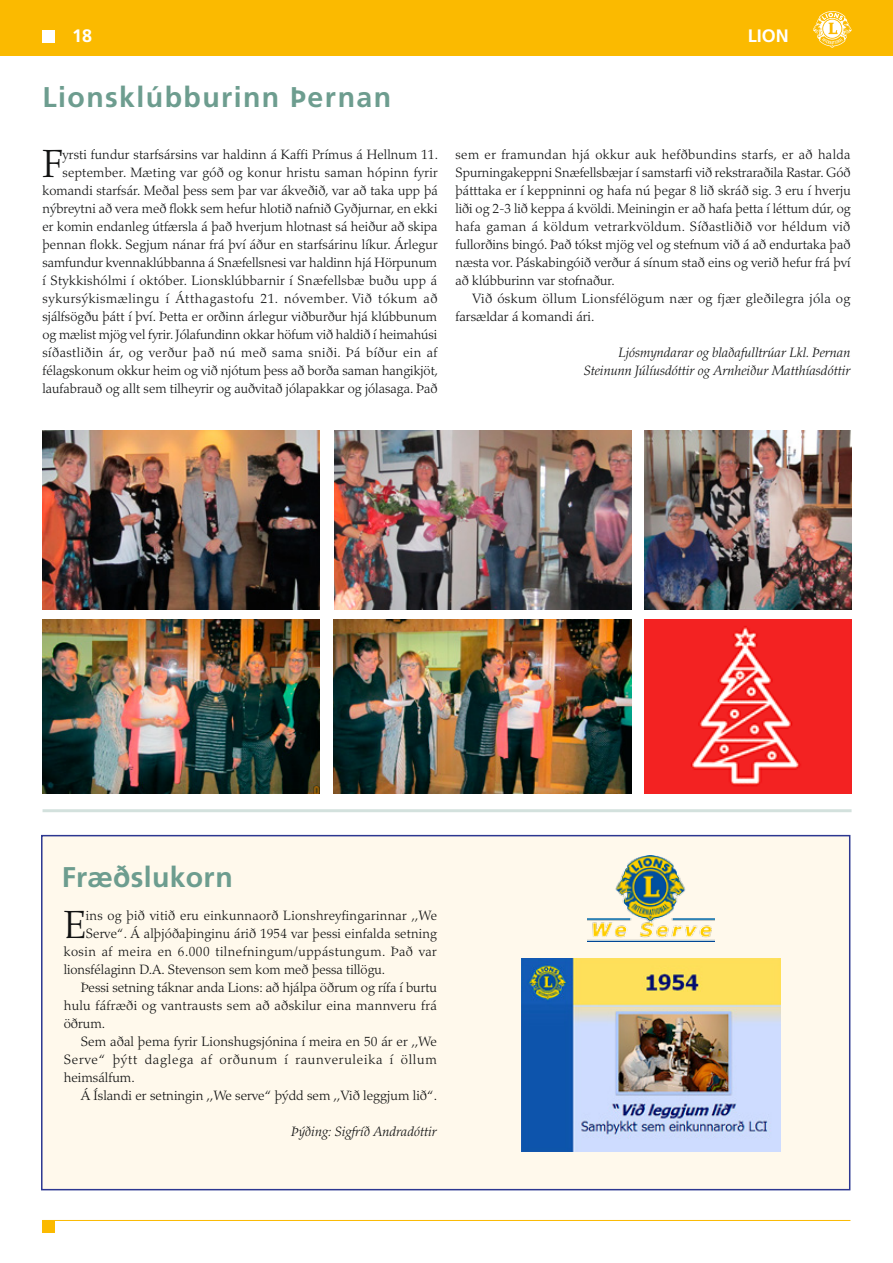
<style>
.page{position:relative;width:893px;height:1263px;background:#fff}
.page>*{position:absolute;margin:0;border:0;box-sizing:border-box;transform-origin:0 0}
.t1{font:300 39.15px "Palatino";color:#111212}
.t2{font:700 28.5px "Frutiger";letter-spacing:.05em;color:#6d9d8f}
.t3{font:700 28.5px "Frutiger";letter-spacing:.01em;color:#6d9d8f}
.t4{font:700 18px "Frutiger";color:#fff}
.t5{font:300 13.5px/18px "Palatino";letter-spacing:.005em;color:#111212;text-align:right}
.t6{font:italic 300 13.5px/18px "Palatino";color:#111212;text-align:right}
.t7{font:300 13.5px/18px "Palatino";letter-spacing:.025em;color:#111212}
.t8{font:300 13.5px "Palatino";letter-spacing:.035em;color:#111212}
.t9{font:300 13.5px "Palatino";letter-spacing:.055em;color:#111212}
</style>
<div class="page">
<div style="left:0;top:0;width:893px;height:55px;background:#fbba00"></div>
<hr style="left:43px;top:1220px;width:807px;height:1px;background:#fbba00">
<div style="left:43px;top:1220px;width:12px;height:13px;background:#fbba00"></div>
<div style="left:43px;top:30px;width:12px;height:13px;background:#fff"></div>
<svg style="left:813px;top:11px;width:39px;height:37px"></svg>
<hr style="left:43px;top:809px;width:809px;height:3px;background:#6d9d8f">
<img style="left:43px;top:619px;width:277px;height:175px">
<img style="left:644px;top:431px;width:207px;height:178px">
<img style="left:644px;top:619px;width:207px;height:175px">
<img style="left:334px;top:431px;width:298px;height:178px">
<img style="left:43px;top:431px;width:277px;height:178px">
<img style="left:334px;top:619px;width:297px;height:175px">
<div style="left:41px;top:835px;width:809px;height:355px;background:#fff9ec;border:2px solid #2c3791"></div>
<img style="left:588px;top:856px;width:126px;height:85px">
<img style="left:521px;top:958px;width:259px;height:193px">
<h3 class="t4" style="left:72px;top:26px;width:22px">18</h3>
<h3 class="t4" style="left:748px;top:26px;width:43px">LION</h3>
<h2 class="t2" style="left:43px;top:81px;width:350px">Lionsklúbburinn Þernan</h2>
<p class="t5" style="left:43px;top:145px;width:397px">yrsti fundur starfsársins var haldinn á Kaffi Prímus á Hellnum 11. september. Mæting var góð og konur hristu saman hópinn fyrir komandi starfsár. Meðal þess sem þar var ákveðið, var að taka upp þá nýbreytni að vera með flokk sem hefur hlotið nafnið Gyðjurnar, en ekki er komin endanleg útfærsla á það hverjum hlotnast sá heiður að skipa þennan flokk. Segjum nánar frá því áður en starfsárinu líkur. Árlegur samfundur kvennaklúbbanna á Snæfellsnesi var haldinn hjá Hörpunum í Stykkishólmi í október. Lionsklúbbarnir í Snæfellsbæ buðu upp á sykursýkismælingu í Átthagastofu 21. nóvember. Við tókum að sjálfsögðu þátt í því. Þetta er orðinn árlegur viðburður hjá klúbbunum og mælist mjög vel fyrir. Jólafundinn okkar höfum við haldið í heimahúsi síðastliðin ár, og verður það nú með sama sniði. Þá bíður ein af félagskonum okkur heim og við njótum þess að borða saman hangikjöt, laufabrauð og allt sem tilheyrir og auðvitað jólapakkar og jólasaga. Það</p>
<p class="t5" style="left:455px;top:145px;width:397px;text-align:justify">sem er framundan hjá okkur auk hefðbundins starfs, er að halda Spurningakeppni Snæfellsbæjar í samstarfi við rekstraraðila Rastar. Góð þátttaka er í keppninni og hafa nú þegar 8 lið skráð sig. 3 eru í hverju liði og 2-3 lið keppa á kvöldi. Meiningin er að hafa þetta í léttum dúr, og hafa gaman á köldum vetrarkvöldum. Síðastliðið vor héldum við fullorðins bingó. Það tókst mjög vel og stefnum við á að endurtaka það næsta vor. Páskabingóið verður á sínum stað eins og verið hefur frá því að klúbburinn var stofnaður.</p>
<h1 class="t1" style="left:43px;top:141px;width:21px">F</h1>
<p class="t7" style="left:455px;top:289px;width:396px;text-indent:17px">Við óskum öllum Lionsfélögum nær og fjær gleðilegra jóla og farsældar á komandi ári.</p>
<p class="t6" style="left:584px;top:343px;width:268px">Ljósmyndarar og blaðafulltrúar Lkl. Þernan<br>Steinunn Júlíusdóttir og Arnheiður Matthíasdóttir</p>
<h2 class="t3" style="left:62px;top:860px;width:173px">Fræðslukorn</h2>
<h1 class="t1" style="left:64px;top:902px;width:24px">E</h1>
<p class="t5" style="left:86px;top:906px;width:353px">ins og þið vitið eru einkunnaorð Lionshreyfingarinnar ,,We</p>
<p class="t5" style="left:86px;top:924px;width:353px">Serve“. Á alþjóðaþinginu árið 1954 var þessi einfalda setning</p>
<p class="t8" style="left:64px;top:943px;width:375px">kosin af meira en 6.000 tilnefningum/uppástungum. Það var</p>
<p class="t5" style="left:64px;top:960px;width:323px">lionsfélaginn D.A. Stevenson sem kom með þessa tillögu.</p>
<p class="t5" style="left:81px;top:978px;width:358px">Þessi setning táknar anda Lions: að hjálpa öðrum og rífa í burtu</p>
<p class="t5" style="left:64px;top:996px;width:375px">hulu fáfræði og vantrausts sem að aðskilur eina mannveru frá</p>
<p class="t5" style="left:64px;top:1014px;width:43px">öðrum.</p>
<p class="t5" style="left:81px;top:1032px;width:358px">Sem aðal þema fyrir Lionshugsjónina í meira en 50 ár er ,,We</p>
<p class="t9" style="left:64px;top:1051px;width:375px">Serve“ þýtt daglega af orðunum í raunveruleika í öllum</p>
<p class="t5" style="left:64px;top:1068px;width:73px">heimsálfum.</p>
<p class="t5" style="left:81px;top:1086px;width:358px">Á Íslandi er setningin ,,We serve“ þýdd sem ,,Við leggjum lið“.</p>
<p class="t6" style="left:291px;top:1122px;width:147px">Þýðing: Sigfríð Andradóttir</p>
</div>
